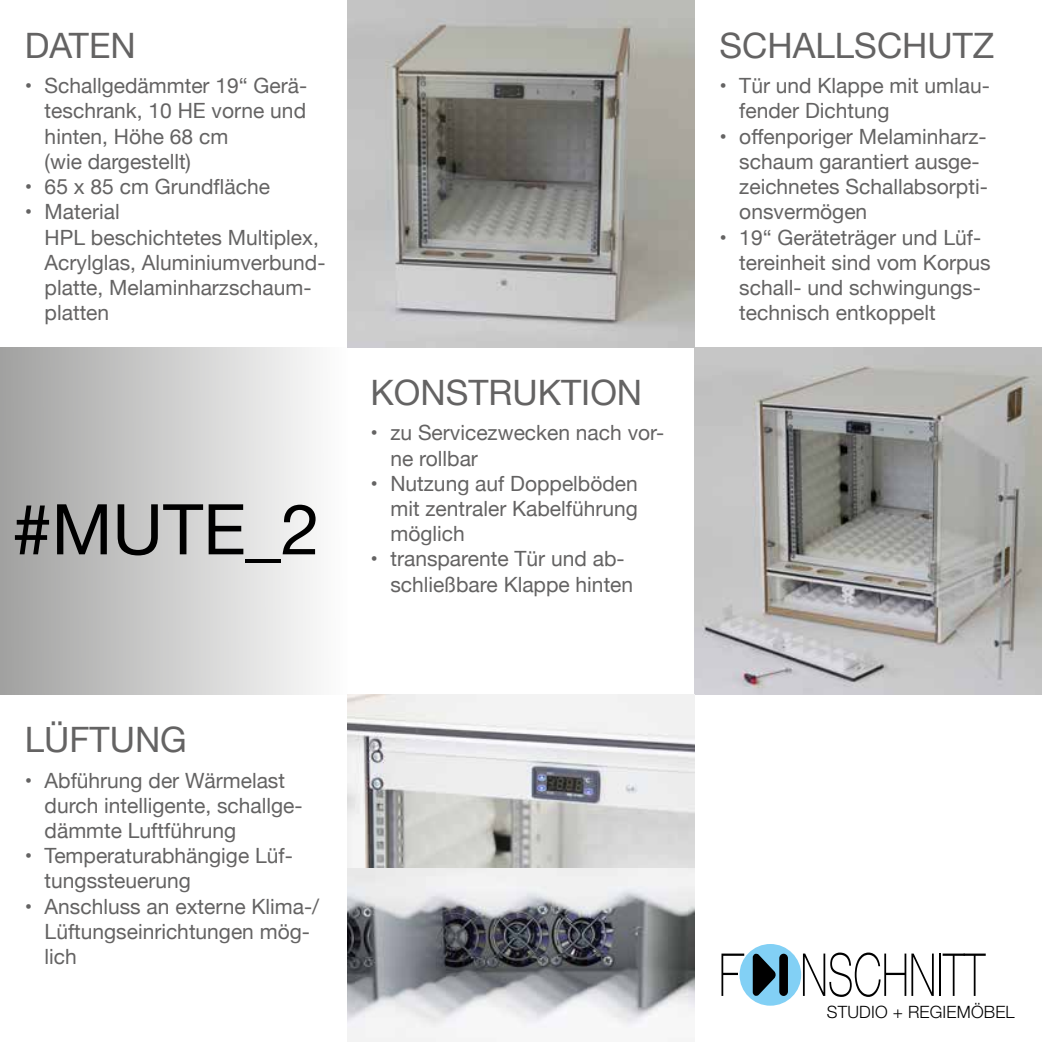
<style>
.page{position:relative;width:1042px;height:1042px;background:#fff}
.page>*{position:absolute;margin:0;border:0;box-sizing:border-box;transform-origin:0 0}
.t1{font:70px "Helvetica Neue";color:#000}
.t2{font:35px "Helvetica Neue";color:#646363}
.t3{font:21px/25.2px "Helvetica Neue";color:#646363}
.t4{font:300 16.97px "Helvetica Neue";letter-spacing:.01em;color:#000}
</style>
<div class="page">
<div style="left:0;top:347px;width:347px;height:347px;background:linear-gradient(to right,#a1a1a0,#fdfdfd)"></div>
<svg style="left:721px;top:953px;width:23px;height:43px"></svg>
<svg style="left:803px;top:952px;width:131px;height:45px"></svg>
<hr style="left:939px;top:953px;width:1px;height:43px;background:#000">
<svg style="left:942px;top:953px;width:43px;height:43px"></svg>
<div style="left:739px;top:944px;width:62px;height:61px;background:#82d0f5;border-radius:50%"></div>
<svg style="left:753px;top:953px;width:23px;height:43px"></svg>
<div style="left:779px;top:953px;width:9px;height:43px;background:#000;border-radius:4px"></div>
<img style="left:694px;top:347px;width:348px;height:347px">
<img style="left:347px;top:694px;width:347px;height:348px">
<img style="left:347px;top:0;width:347px;height:347px">
<h2 class="t2" style="left:25px;top:20px;width:112px">DATEN</h2>
<p class="t3" style="left:45px;top:74px;width:264px;text-indent:-20px">• Schallgedämmter 19“ Gerä&shy;teschrank, 10 HE vorne und hinten, Höhe 68 cm<br>(wie dargestellt)</p>
<p class="t3" style="left:25px;top:175px;width:247px">• 65 x 85 cm Grundfläche</p>
<p class="t3" style="left:45px;top:200px;width:282px;text-indent:-20px">• Material<br>HPL beschichtetes Multiplex,<br>Acrylglas, Aluminiumverbund&shy;platte, Melaminharzschaum&shy;platten</p>
<h1 class="t1" style="left:13px;top:479px;width:309px">#MUTE_2</h1>
<h2 class="t2" style="left:371px;top:368px;width:273px">KONSTRUKTION</h2>
<p class="t3" style="left:390px;top:421px;width:275px;text-indent:-20px">• zu Servicezwecken nach vor&shy;ne rollbar</p>
<p class="t3" style="left:390px;top:472px;width:249px;text-align:justify;text-indent:-20px">• Nutzung auf Doppelböden mit zentraler Kabelführung möglich</p>
<p class="t3" style="left:390px;top:547px;width:244px;text-indent:-20px">• transparente Tür und ab&shy;schließbare Klappe hinten</p>
<h2 class="t2" style="left:25px;top:715px;width:164px">LÜFTUNG</h2>
<p class="t3" style="left:45px;top:769px;width:259px;text-indent:-20px">• Abführung der Wärmelast durch intelligente, schallge&shy;dämmte Luftführung</p>
<p class="t3" style="left:45px;top:844px;width:250px;text-indent:-20px">• Temperaturabhängige Lüf&shy;tungssteuerung</p>
<p class="t3" style="left:45px;top:895px;width:276px;text-indent:-20px">• Anschluss an externe Klima-/<br>Lüftungseinrichtungen mög&shy;lich</p>
<h2 class="t2" style="left:719px;top:20px;width:276px">SCHALLSCHUTZ</h2>
<p class="t3" style="left:739px;top:74px;width:252px;text-indent:-20px">• Tür und Klappe mit umlau&shy;fender Dichtung</p>
<p class="t3" style="left:739px;top:125px;width:250px;text-indent:-20px">• offenporiger Melaminharz&shy;schaum garantiert ausge&shy;zeichnetes Schallabsorpti&shy;onsvermögen</p>
<p class="t3" style="left:739px;top:226px;width:253px;text-indent:-20px">• 19“ Geräteträger und Lüf&shy;tereinheit sind vom Korpus schall- und schwingungs&shy;technisch entkoppelt</p>
<p class="t4" style="left:827px;top:998px;width:189px">STUDIO + REGIEMÖBEL</p>
</div>
